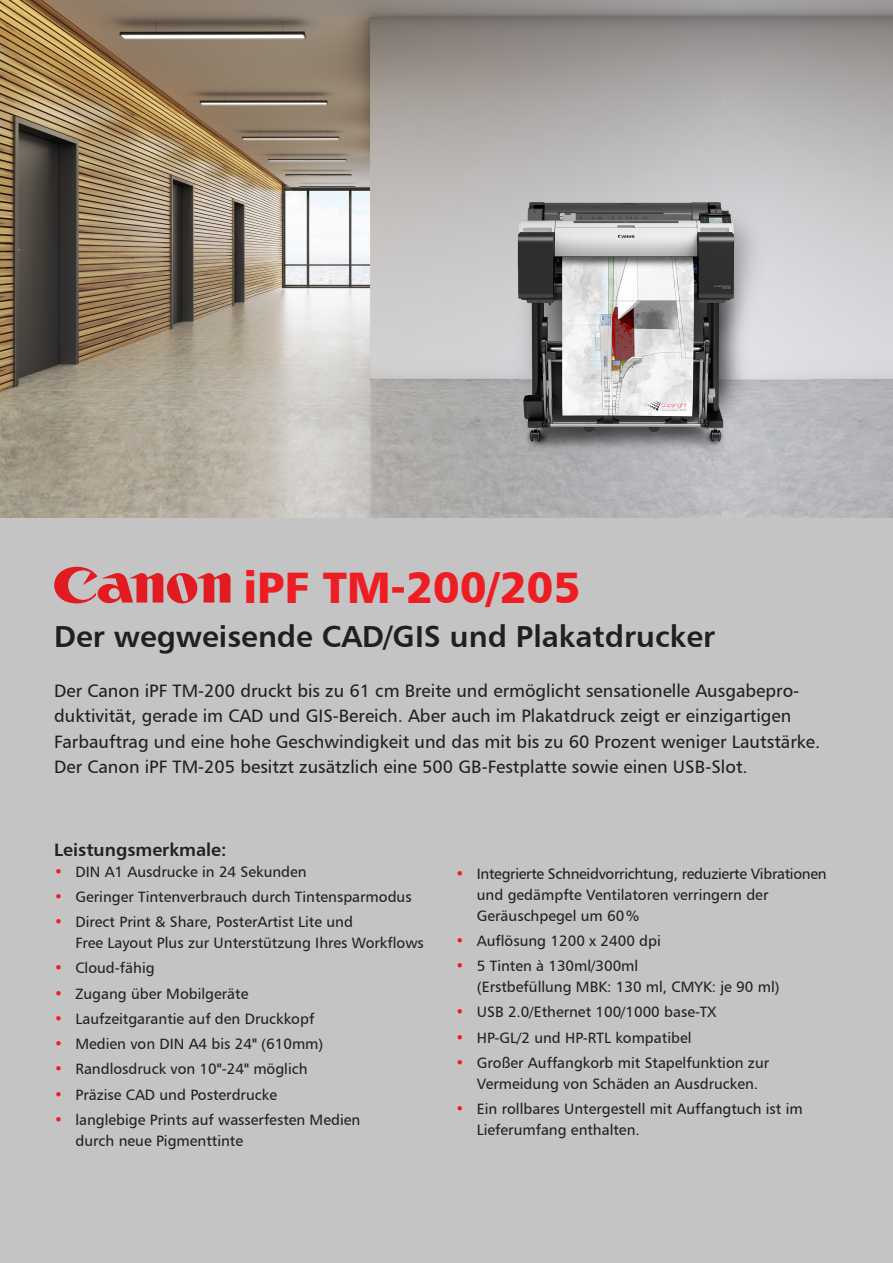
<style>
.page{position:relative;width:893px;height:1263px;background:#fff}
.page>*{position:absolute;margin:0;border:0;box-sizing:border-box;transform-origin:0 0}
.t1{font:44.1px "Humanist 777 BT Black B";color:#ee1d23}
.t2{font:30.45px "Humanist 777 BT Bold B";color:#231f20}
.t3{font:18px/25.5px "Humanist 777 BT Roman B";color:#231f20}
.t4{font:18px "Humanist 777 BT Bold B";color:#231f20}
.t5{font:15px/21px "Humanist 777 BT Roman B";color:#231f20}
.t6{font:15px/21px "Humanist 777 BT Roman B";letter-spacing:-.02em;color:#231f20}
.s1{color:#ee1d23}
.s2{font-family:"Humanist 777 BT Bold B"}
</style>
<div class="page">
<img style="left:0;top:0;width:893px;height:519px">
<div style="left:0;top:519px;width:893px;height:744px;background:#c4c4c4"></div>
<svg style="left:54px;top:567px;width:176px;height:36px"></svg>
<p class="t1" style="left:244px;top:560px;width:339px">iPF TM-200/205</p>
<p class="t2" style="left:54px;top:618px;width:663px">Der wegweisende CAD/GIS und Plakatdrucker</p>
<p class="t3" style="left:54px;top:677px;width:768px">Der Canon iPF TM-200 druckt bis zu 61 cm Breite und ermöglicht sensationelle Ausgabepro&shy;duktivität, gerade im CAD und GIS-Bereich. Aber auch im Plakatdruck zeigt er einzigartigen Farbauftrag und eine hohe Geschwindigkeit und das mit bis zu 60 Prozent weniger Lautstärke.<br>Der Canon iPF TM-205 besitzt zusätzlich eine 500 GB-Festplatte sowie einen USB-Slot.</p>
<p class="t4" style="left:54px;top:838px;width:174px">Leistungsmerkmale:</p>
<p class="t5" style="left:54px;top:861px;width:254px"><span class="s1">•</span> DIN A1 Ausdrucke in 24 Sekunden</p>
<p class="t5" style="left:54px;top:886px;width:359px"><span class="s1">•</span> Geringer Tintenverbrauch durch Tintensparmodus</p>
<p class="t5" style="left:75px;top:911px;width:350px;text-indent:-21px"><span class="s1">•</span> Direct Print &amp; Share, PosterArtist Lite und<br>Free Layout Plus zur Unterstützung Ihres Workflows</p>
<p class="t5" style="left:54px;top:957px;width:102px"><span class="s1">•</span> Cloud-fähig</p>
<p class="t5" style="left:54px;top:983px;width:196px"><span class="s1">•</span> Zugang über Mobilgeräte</p>
<p class="t5" style="left:54px;top:1008px;width:262px"><span class="s1">•</span> Laufzeitgarantie auf den Druckkopf</p>
<p class="t5" style="left:54px;top:1033px;width:271px"><span class="s1">•</span> Medien von DIN A4 bis 24<span class="s2">"</span> (610mm)</p>
<p class="t5" style="left:54px;top:1058px;width:255px"><span class="s1">•</span> Randlosdruck von 10<span class="s2">"</span>-24<span class="s2">"</span> möglich</p>
<p class="t5" style="left:54px;top:1084px;width:224px"><span class="s1">•</span> Präzise CAD und Posterdrucke</p>
<p class="t5" style="left:75px;top:1109px;width:286px;text-indent:-21px"><span class="s1">•</span> langlebige Prints auf wasserfesten Medien durch neue Pigmenttinte</p>
<p class="t6" style="left:477px;top:863px;width:351px;text-indent:-21px"><span class="s1">•</span> Integrierte Schneidvorrichtung, reduzierte Vibrationen und gedämpfte Ventilatoren verringern der<br>Geräuschpegel um 60%</p>
<p class="t5" style="left:456px;top:930px;width:207px"><span class="s1">•</span> Auflösung 1200 x 2400 dpi</p>
<p class="t5" style="left:477px;top:955px;width:304px;text-indent:-21px"><span class="s1">•</span> 5 Tinten à 130ml/300ml<br>(Erstbefüllung MBK: 130 ml, CMYK: je 90 ml)</p>
<p class="t5" style="left:456px;top:1001px;width:263px"><span class="s1">•</span> USB 2.0/Ethernet 100/1000 base-TX</p>
<p class="t5" style="left:456px;top:1027px;width:237px"><span class="s1">•</span> HP-GL/2 und HP-RTL kompatibel</p>
<p class="t5" style="left:477px;top:1052px;width:294px;text-indent:-21px"><span class="s1">•</span> Großer Auffangkorb mit Stapelfunktion zur<br>Vermeidung von Schäden an Ausdrucken.</p>
<p class="t5" style="left:477px;top:1098px;width:327px;text-indent:-21px"><span class="s1">•</span> Ein rollbares Untergestell mit Auffangtuch ist im<br>Lieferumfang enthalten.</p>
</div>
